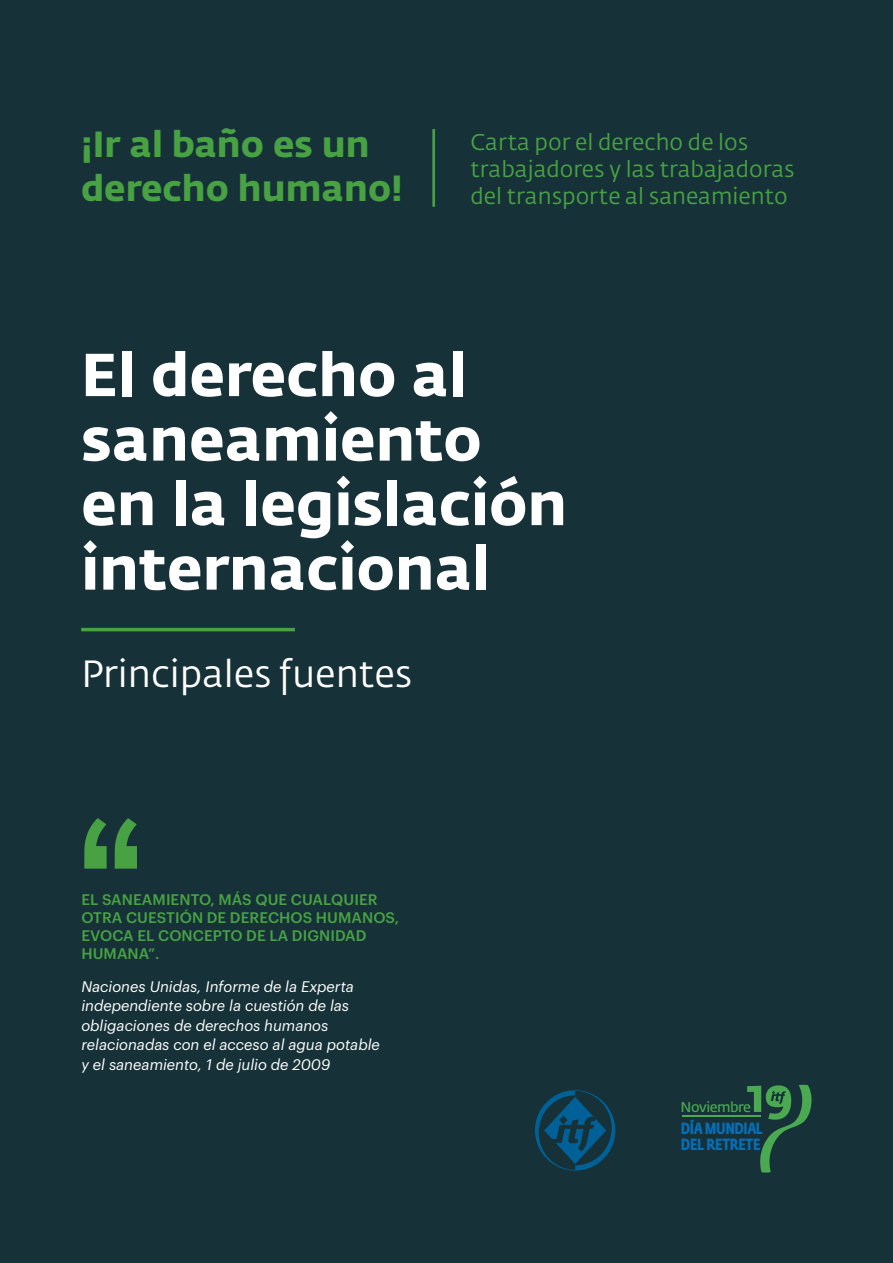
<style>
.page{position:relative;width:893px;height:1263px;background:#163238}
.page>*{position:absolute;margin:0;border:0;box-sizing:border-box;transform-origin:0 0}
.t1{font:700 59.85px/64.5px "Fedra Sans Std";color:#fff}
.t2{font:37.5px "Fedra Sans Std";color:#fff}
.t3{font:700 36px/44.1px "Fedra Sans Std";color:#48a243}
.t4{font:22.5px/27px "Fedra Sans Std";color:#48a243}
.t5{font:700 16.05px/16.4px "Fedra Sans Cond Std";letter-spacing:-.02em;color:#086eb6}
.t6{font:italic 15px/19.5px "Graphik";color:#fff}
.t7{font:500 15px/18px "Graphik";letter-spacing:.005em;color:#48a243}
.t8{font:14.1px "Fedra Sans Std";letter-spacing:-.035em;color:#4aa951}
</style>
<div class="page">
<svg style="left:84px;top:818px;width:53px;height:51px"></svg>
<hr style="left:81px;top:628px;width:214px;height:3px;background:#48a243">
<hr style="left:432px;top:129px;width:3px;height:78px;background:#48a243">
<hr style="left:682px;top:1115px;width:78px;height:1px;background:#4aa951">
<svg style="left:747px;top:1085px;width:64px;height:87px"></svg>
<svg style="left:535px;top:1090px;width:80px;height:80px"></svg>
<h3 class="t3" style="left:81px;top:122px;width:323px">¡Ir al baño es un derecho humano!</h3>
<h3 class="t4" style="left:471px;top:128px;width:326px">Carta por el derecho de los trabajadores y las trabajadoras del transporte al saneamiento</h3>
<h1 class="t1" style="left:81px;top:343px;width:488px">El derecho al saneamiento en la legislación internacional</h1>
<h2 class="t2" style="left:81px;top:650px;width:333px">Principales fuentes</h2>
<p class="t7" style="left:81px;top:889px;width:319px">EL SANEAMIENTO, MÁS QUE CUALQUIER<br>OTRA CUESTIÓN DE DERECHOS HUMANOS,<br>EVOCA EL CONCEPTO DE LA DIGNIDAD<br>HUMANA”.</p>
<p class="t6" style="left:81px;top:975px;width:300px">Naciones Unidas, Informe de la Experta independiente sobre la cuestión de las obligaciones de derechos humanos relacionadas con el acceso al agua potable y el saneamiento, 1 de julio de 2009</p>
<p class="t8" style="left:680px;top:1098px;width:72px">Noviembre</p>
<p class="t5" style="left:681px;top:1120px;width:84px">DÍA MUNDIAL<br>DEL RETRETE</p>
</div>
